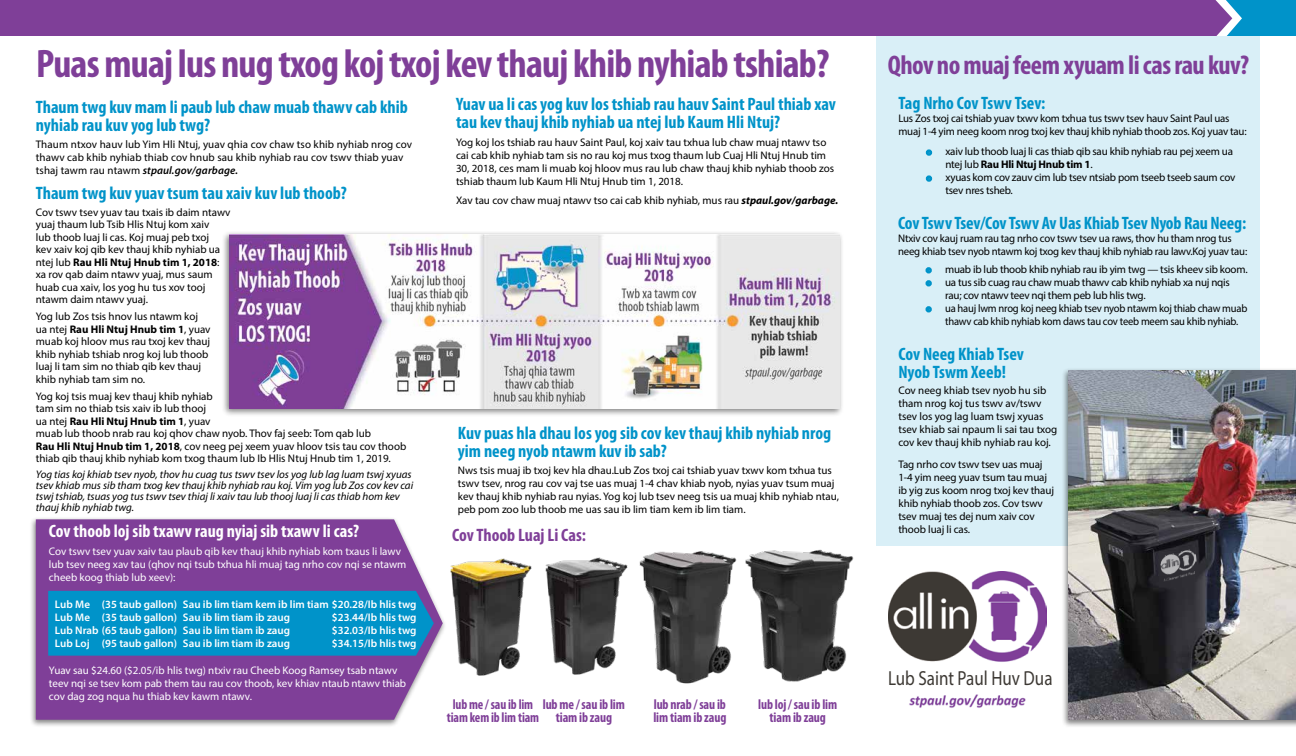
<style>
.page{position:relative;width:1296px;height:756px;background:#fff}
.page>*{position:absolute;margin:0;border:0;box-sizing:border-box;transform-origin:0 0}
.t1{font:700 condensed 40px "Myriad Pro";letter-spacing:-.02em;color:#7f3f98}
.t2{font:700 condensed 27px "Myriad Pro";letter-spacing:-.02em;color:#7f3f98}
.t3{font:20.4px "Myriad Pro";color:#3d3934;scale:.83 1}
.t4{font:700 condensed 18px/18px "Myriad Pro";color:#0093c9}
.t5{font:700 condensed 18px "Myriad Pro";color:#fff}
.t6{font:700 condensed 18px "Myriad Pro";color:#7f3f98}
.t7{font:700 condensed 14px/13px "Myriad Pro";letter-spacing:-.01em;color:#7f3f98;text-align:center;scale:.96 1}
.t8{font:700 condensed 14px/13px "Myriad Pro";letter-spacing:-.01em;color:#7f3f98;text-align:center;scale:.94 1}
.t9{font:11px/12.5px "Myriad Pro";color:#000}
.t10{font:11px/13px "Myriad Pro";letter-spacing:-.02em;color:#000}
.t11{font:11px/13.2px "Myriad Pro";color:#fff}
.t12{font:italic 11px/11px "Myriad Pro";color:#000}
.t13{font:600 11px/13.2px "Myriad Pro";color:#fff}
.t14{font:11px/13px "Myriad Pro";letter-spacing:-.02em;color:#000;scale:.96 1}
.s1{font-weight:600;font-style:italic}
.s2{font-weight:700}
.s3{font-weight:700;font-style:italic}
.s4{color:#0093c9}
</style>
<div class="page">
<div style="left:0;top:0;width:1296px;height:36px;background:#7f3f98"></div>
<div style="left:1048px;top:0;width:248px;height:36px;background:#0093c9"></div>
<svg style="left:1048px;top:0;width:194px;height:36px;background:#804c9f"></svg>
<div style="left:876px;top:36px;width:384px;height:509px;background:#d9eff7"></div>
<img style="left:889px;top:572px;width:158px;height:136px">
<div style="left:222px;top:231px;width:622px;height:186px;background:#000;opacity:.5"></div>
<img style="left:229px;top:234px;width:610px;height:175px">
<div style="left:29px;top:516px;width:418px;height:212px;background:#000;opacity:.5"></div>
<svg style="left:36px;top:519px;width:407px;height:201px;background:#884d9f"></svg>
<div style="left:48px;top:591px;width:386px;height:65px;background:#0093c9"></div>
<div style="left:926px;top:149px;width:6px;height:7px;border:4px solid #0093c9;border-radius:50%"></div>
<div style="left:926px;top:175px;width:6px;height:7px;border:4px solid #0093c9;border-radius:50%"></div>
<svg style="left:926px;top:267px;width:6px;height:6px"></svg>
<svg style="left:926px;top:280px;width:6px;height:6px"></svg>
<svg style="left:926px;top:306px;width:6px;height:6px"></svg>
<div style="left:1061px;top:367px;width:235px;height:361px;background:#000;opacity:.5"></div>
<img style="left:1068px;top:370px;width:228px;height:350px">
<img style="left:545px;top:557px;width:83px;height:118px">
<img style="left:639px;top:551px;width:98px;height:133px">
<img style="left:745px;top:549px;width:109px;height:133px">
<img style="left:437px;top:544px;width:95px;height:152px">
<img style="left:1160px;top:548px;width:38px;height:35px">
<div style="left:896px;top:672px;width:146px;height:17px;background:#fff"></div>
<h1 class="t1" style="left:36px;top:39px;width:795px">Puas muaj lus nug txog koj txoj kev thauj khib nyhiab tshiab?</h1>
<h2 class="t2" style="left:888px;top:48px;width:363px">Qhov no muaj feem xyuam li cas rau kuv?</h2>
<h3 class="t4" style="left:36px;top:98px;width:373px">Thaum twg kuv mam li paub lub chaw muab thawv cab khib nyhiab rau kuv yog lub twg?</h3>
<p class="t9" style="left:36px;top:138px;width:378px;line-height:13px">Thaum ntxov hauv lub Yim Hli Ntuj, yuav qhia cov chaw tso khib nyhiab nrog cov thawv cab khib nyhiab thiab cov hnub sau khib nyhiab rau cov tswv thiab yuav tshaj tawm rau ntawm <span class="s1">stpaul.gov/garbage.</span></p>
<h3 class="t4" style="left:36px;top:184px;width:313px">Thaum twg kuv yuav tsum tau xaiv kuv lub thoob?</h3>
<p class="t9" style="left:36px;top:205px;width:196px">Cov tswv tsev yuav tau txais ib daim ntawv yuaj thaum lub Tsib Hlis Ntuj kom xaiv<br>lub thoob luaj li cas. Koj muaj peb txoj<br>kev xaiv koj qib kev thauj khib nyhiab ua ntej lub <span class="s2">Rau Hli Ntuj Hnub tim 1, 2018</span>: xa rov qab daim ntawv yuaj, mus saum huab cua xaiv, los yog hu tus xov tooj ntawm daim ntawv yuaj.</p>
<p class="t9" style="left:36px;top:310px;width:176px">Yog lub Zos tsis hnov lus ntawm koj ua ntej <span class="s2">Rau Hli Ntuj Hnub tim 1</span>, yuav muab koj hloov mus rau txoj kev thauj khib nyhiab tshiab nrog koj lub thoob luaj li tam sim no thiab qib kev thauj khib nyhiab tam sim no.</p>
<p class="t9" style="left:36px;top:389px;width:372px">Yog koj tsis muaj kev thauj khib nyhiab<br>tam sim no thiab tsis xaiv ib lub thooj<br>ua ntej <span class="s2">Rau Hli Ntuj Hnub tim 1</span>, yuav<br>muab lub thoob nrab rau koj qhov chaw nyob. Thov faj seeb: Tom qab lub<br><span class="s2">Rau Hli Ntuj Hnub tim 1, 2018</span>, cov neeg pej xeem yuav hloov tsis tau cov thoob thiab qib thauj khib nyhiab kom txog thaum lub Ib Hlis Ntuj Hnub tim 1, 2019.</p>
<p class="t12" style="left:36px;top:468px;width:379px">Yog tias koj khiab tsev nyob, thov hu cuag tus tswv tsev los yog lub lag luam tswj xyuas tsev khiab mus sib tham txog kev thauj khib nyhiab rau koj. Vim yog lub Zos cov kev cai tswj tshiab, tsuas yog tus tswv tsev thiaj li xaiv tau lub thooj luaj li cas thiab hom kev thauj khib nyhiab twg.</p>
<h3 class="t5" style="left:49px;top:520px;width:312px">Cov thoob loj sib txawv raug nyiaj sib txawv li cas?</h3>
<p class="t11" style="left:49px;top:545px;width:359px">Cov tswv tsev yuav xaiv tau plaub qib kev thauj khib nyhiab kom txaus li lawv lub tsev neeg xav tau (qhov nqi tsub txhua hli muaj tag nrho cov nqi se ntawm cheeb koog thiab lub xeev):</p>
<p class="t13" style="left:55px;top:597px;width:363px">Lub Me (35 taub gallon) Sau ib lim tiam kem ib lim tiam $20.28/Ib hlis twg<br>Lub Me (35 taub gallon) Sau ib lim tiam ib zaug</p>
<p class="t13" style="left:332px;top:610px;width:86px">$23.44/Ib hlis twg</p>
<p class="t13" style="left:55px;top:624px;width:237px">Lub Nrab (65 taub gallon) Sau ib lim tiam ib zaug</p>
<p class="t13" style="left:332px;top:624px;width:86px">$32.03/Ib hlis twg</p>
<p class="t13" style="left:55px;top:637px;width:237px">Lub Loj (95 taub gallon) Sau ib lim tiam ib zaug</p>
<p class="t13" style="left:332px;top:637px;width:86px">$34.15/Ib hlis twg</p>
<p class="t11" style="left:49px;top:663px;width:359px">Yuav sau $24.60 ($2.05/ib hlis twg) ntxiv rau Cheeb Koog Ramsey tsab ntawv teev nqi se tsev kom pab them tau rau cov thoob, kev khiav ntaub ntawv thiab cov dag zog nqua hu thiab kev kawm ntawv.</p>
<h3 class="t4" style="left:456px;top:95px;width:382px">Yuav ua li cas yog kuv los tshiab rau hauv Saint Paul thiab xav tau kev thauj khib nyhiab ua ntej lub Kaum Hli Ntuj?</h3>
<p class="t9" style="left:456px;top:135px;width:380px;line-height:13.2px">Yog koj los tshiab rau hauv Saint Paul, koj xaiv tau txhua lub chaw muaj ntawv tso cai cab khib nyhiab tam sis no rau koj mus txog thaum lub Cuaj Hli Ntuj Hnub tim 30, 2018, ces mam li muab koj hloov mus rau lub chaw thauj khib nyhiab thoob zos tshiab thaum lub Kaum Hli Ntuj Hnub tim 1, 2018.</p>
<p class="t9" style="left:456px;top:194px;width:384px">Xav tau cov chaw muaj ntawv tso cai cab khib nyhiab, mus rau <span class="s3">stpaul.gov/garbage.</span></p>
<h3 class="t4" style="left:458px;top:424px;width:375px">Kuv puas hla dhau los yog sib cov kev thauj khib nyhiab nrog yim neeg nyob ntawm kuv ib sab?</h3>
<p class="t9" style="left:458px;top:464px;width:383px;line-height:13px">Nws tsis muaj ib txoj kev hla dhau.Lub Zos txoj cai tshiab yuav txwv kom txhua tus tswv tsev, nrog rau cov vaj tse uas muaj 1-4 chav khiab nyob, nyias yuav tsum muaj kev thauj khib nyhiab rau nyias. Yog koj lub tsev neeg tsis ua muaj khib nyhiab ntau, peb pom zoo lub thoob me uas sau ib lim tiam kem ib lim tiam.</p>
<h3 class="t6" style="left:452px;top:524px;width:135px">Cov Thoob Luaj Li Cas:</h3>
<p class="t8" style="left:447px;top:698px;width:100px">lub me / sau ib lim tiam kem ib lim tiam</p>
<p class="t7" style="left:543px;top:698px;width:87px">lub me / sau ib lim tiam ib zaug</p>
<p class="t7" style="left:653px;top:698px;width:78px;text-align:left">lub nrab / sau ib lim tiam ib zaug</p>
<p class="t7" style="left:758px;top:698px;width:84px">lub loj / sau ib lim tiam ib zaug</p>
<h3 class="t4" style="left:898px;top:94px;width:148px">Tag Nrho Cov Tswv Tsev:</h3>
<p class="t10" style="left:898px;top:112px;width:350px">Lus Zos txoj cai tshiab yuav txwv kom txhua tus tswv tsev hauv Saint Paul uas muaj 1-4 yim neeg koom nrog txoj kev thauj khib nyhiab thoob zos. Koj yuav tau:</p>
<p class="t10" style="left:945px;top:145px;width:289px;text-indent:-18px"><span class="s4">•</span> xaiv lub thoob luaj li cas thiab qib sau khib nyhiab rau pej xeem ua ntej lub <span class="s2">Rau Hli Ntuj Hnub tim 1</span>.</p>
<p class="t10" style="left:945px;top:171px;width:291px;text-indent:-18px"><span class="s4">•</span> xyuas kom cov zauv cim lub tsev ntsiab pom tseeb tseeb saum cov tsev nres tsheb.</p>
<h3 class="t4" style="left:898px;top:214px;width:350px">Cov Tswv Tsev/Cov Tswv Av Uas Khiab Tsev Nyob Rau Neeg:</h3>
<p class="t10" style="left:898px;top:232px;width:351px">Ntxiv cov kauj ruam rau tag nrho cov tswv tsev ua raws, thov hu tham nrog tus neeg khiab tsev nyob ntawm koj txog kev thauj khib nyhiab rau lawv.Koj yuav tau:</p>
<p class="t10" style="left:927px;top:263px;width:322px"><span class="s4">•</span> muab ib lub thoob khib nyhiab rau ib yim twg — tsis kheev sib koom.</p>
<p class="t10" style="left:945px;top:276px;width:286px;text-indent:-18px"><span class="s4">•</span> ua tus sib cuag rau chaw muab thawv cab khib nyhiab xa nuj nqis rau; cov ntawv teev nqi them peb lub hlis twg.</p>
<p class="t14" style="left:945px;top:302px;width:316px;text-indent:-18px"><span class="s4">•</span> ua hauj lwm nrog koj neeg khiab tsev nyob ntawm koj thiab chaw muab thawv cab khib nyhiab kom daws tau cov teeb meem sau khib nyhiab.</p>
<h3 class="t4" style="left:898px;top:344px;width:127px">Cov Neeg Khiab Tsev<br>Nyob Tswm Xeeb!</h3>
<p class="t9" style="left:898px;top:383px;width:161px;line-height:13px">Cov neeg khiab tsev nyob hu sib tham nrog koj tus tswv av/tswv tsev los yog lag luam tswj xyuas tsev khiab sai npaum li sai tau txog cov kev thauj khib nyhiab rau koj.</p>
<p class="t9" style="left:898px;top:457px;width:157px;line-height:13px">Tag nrho cov tswv tsev uas muaj<br>1-4 yim neeg yuav tsum tau muaj ib yig zus koom nrog txoj kev thauj khib nyhiab thoob zos. Cov tswv tsev muaj tes dej num xaiv cov thoob luaj li cas.</p>
<h3 class="t3" style="left:888px;top:665px;width:200px">Lub Saint Paul Huv Dua</h3>
</div>
